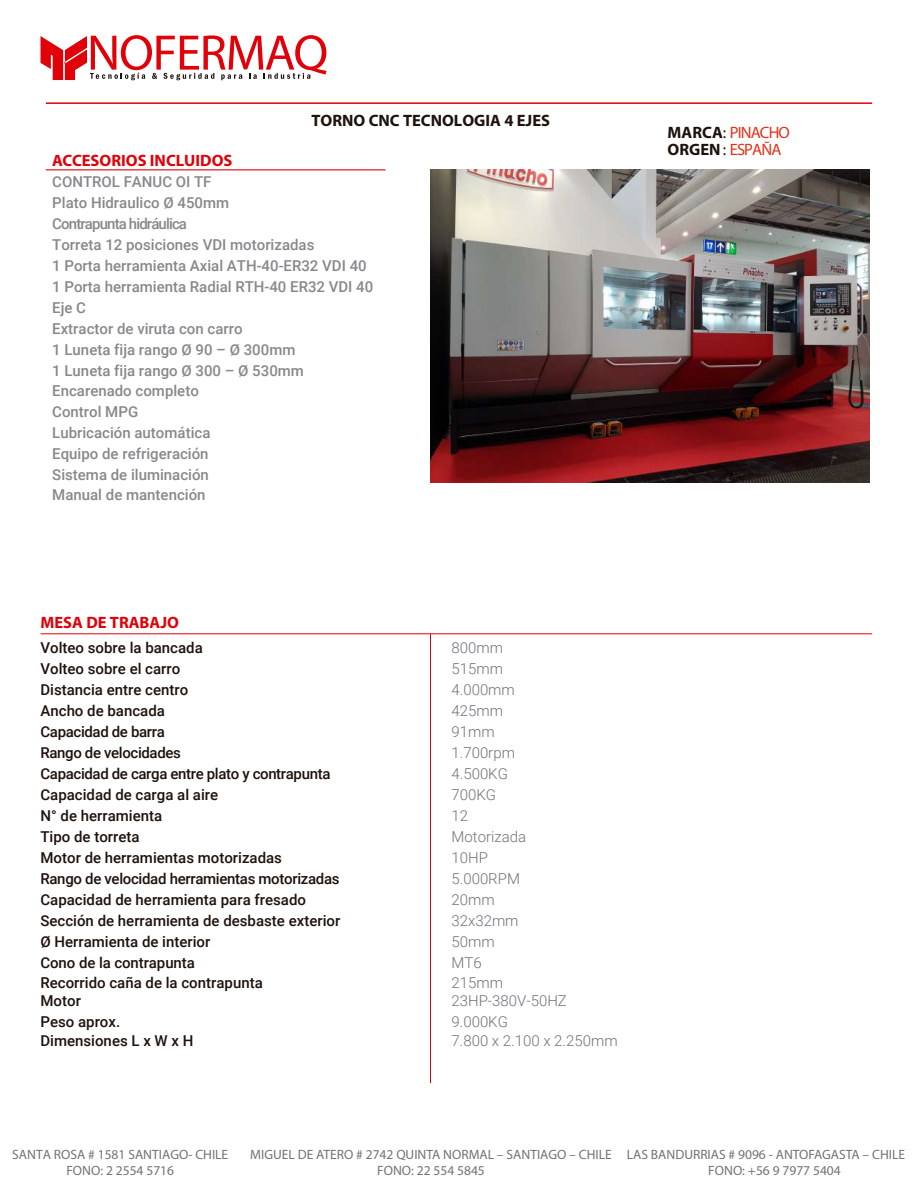
<style>
.page{position:relative;width:918px;height:1188px;background:#fff}
.page>*{position:absolute;margin:0;border:0;box-sizing:border-box;transform-origin:0 0}
.t1{font:700 16.5px "Myriad Pro";color:#e00109}
.t2{font:16.5px/17px "Myriad Pro";letter-spacing:-.05em;color:#e23118}
.t3{font:700 16.5px "Myriad Pro";color:#1e120d}
.t4{font:500 15px/21px "Roboto";color:#1e120d}
.t5{font:500 15px/20.9px "Roboto";color:#89878c}
.t6{font:300 15px/21px "Roboto";color:#727277}
.t7{font:13.5px/16.2px "Myriad Pro";color:#727277;text-align:center}
.s1{font-weight:700;color:#1e120d}
.s2{color:#1e120d}
</style>
<div class="page">
<svg style="left:41px;top:35px;width:286px;height:45px"></svg>
<hr style="left:46px;top:102px;width:826px;height:2px;background:#e00109">
<hr style="left:41px;top:633px;width:831px;height:1px;background:#e00109">
<hr style="left:430px;top:634px;width:1px;height:449px;background:#e00109">
<hr style="left:46px;top:170px;width:339px;height:1px;background:#e00109">
<img style="left:430px;top:170px;width:439px;height:312px">
<p class="t1" style="left:52px;top:150px;width:182px">ACCESORIOS INCLUIDOS</p>
<p class="t3" style="left:312px;top:110px;width:240px">TORNO CNC TECNOLOGIA 4 EJES</p>
<p class="t5" style="left:52px;top:171px;width:323px">CONTROL FANUC OI TF<br>Plato Hidraulico Ø 450mm<br>Contrapunta hidráulica<br>Torreta 12 posiciones VDI motorizadas<br>1 Porta herramienta Axial ATH-40-ER32 VDI 40<br>1 Porta herramienta Radial RTH-40 ER32 VDI 40<br>Eje C<br>Extractor de viruta con carro<br>1 Luneta fija rango Ø 90 – Ø 300mm<br>1 Luneta fija rango Ø 300 – Ø 530mm<br>Encarenado completo<br>Control MPG<br>Lubricación automática<br>Equipo de refrigeración<br>Sistema de iluminación<br>Manual de mantención</p>
<p class="t1" style="left:41px;top:611px;width:140px">MESA DE TRABAJO</p>
<p class="t4" style="left:40px;top:636px;width:301px">Volteo sobre la bancada<br>Volteo sobre el carro<br>Distancia entre centro<br>Ancho de bancada<br>Capacidad de barra<br>Rango de velocidades<br>Capacidad de carga entre plato y contrapunta<br>Capacidad de carga al aire<br>N° de herramienta<br>Tipo de torreta<br>Motor de herramientas motorizadas<br>Rango de velocidad herramientas motorizadas<br>Capacidad de herramienta para fresado<br>Sección de herramienta de desbaste exterior<br>Ø Herramienta de interior<br>Cono de la contrapunta</p>
<p class="t4" style="left:40px;top:971px;width:224px">Recorrido caña de la contrapunta</p>
<p class="t6" style="left:451px;top:973px;width:117px;line-height:18.5px">215mm<br>23HP-380V-50HZ</p>
<p class="t6" style="left:451px;top:1011px;width:58px">9.000KG</p>
<p class="t6" style="left:451px;top:636px;width:76px">800mm<br>515mm<br>4.000mm<br>425mm<br>91mm<br>1.700rpm<br>4.500KG<br>700KG<br>12<br>Motorizada<br>10HP<br>5.000RPM<br>20mm<br>32x32mm<br>50mm<br>MT6</p>
<p class="t4" style="left:40px;top:990px;width:81px">Motor<br>Peso aprox.</p>
<p class="t4" style="left:40px;top:1029px;width:155px">Dimensiones L x W x H</p>
<p class="t6" style="left:451px;top:1029px;width:168px">7.800 x 2.100 x 2.250mm</p>
<p class="t2" style="left:668px;top:124px;width:124px"><span class="s1">MARCA</span><span class="s2">:</span> PINACHO<br><span class="s1">ORGEN</span> <span class="s2">:</span> ESPAÑA</p>
<p class="t7" style="left:12px;top:1146px;width:218px">SANTA ROSA # 1581 SANTIAGO- CHILE<br>FONO: 2 2554 5716</p>
<p class="t7" style="left:250px;top:1146px;width:363px">MIGUEL DE ATERO # 2742 QUINTA NORMAL – SANTIAGO – CHILE<br>FONO: 22 554 5845</p>
<p class="t7" style="left:708px;top:1146px;width:198px;text-align:left;text-indent:-81px">LAS BANDURRIAS # 9096 - ANTOFAGASTA – CHILE<br>FONO: +56 9 7977 5404</p>
</div>
